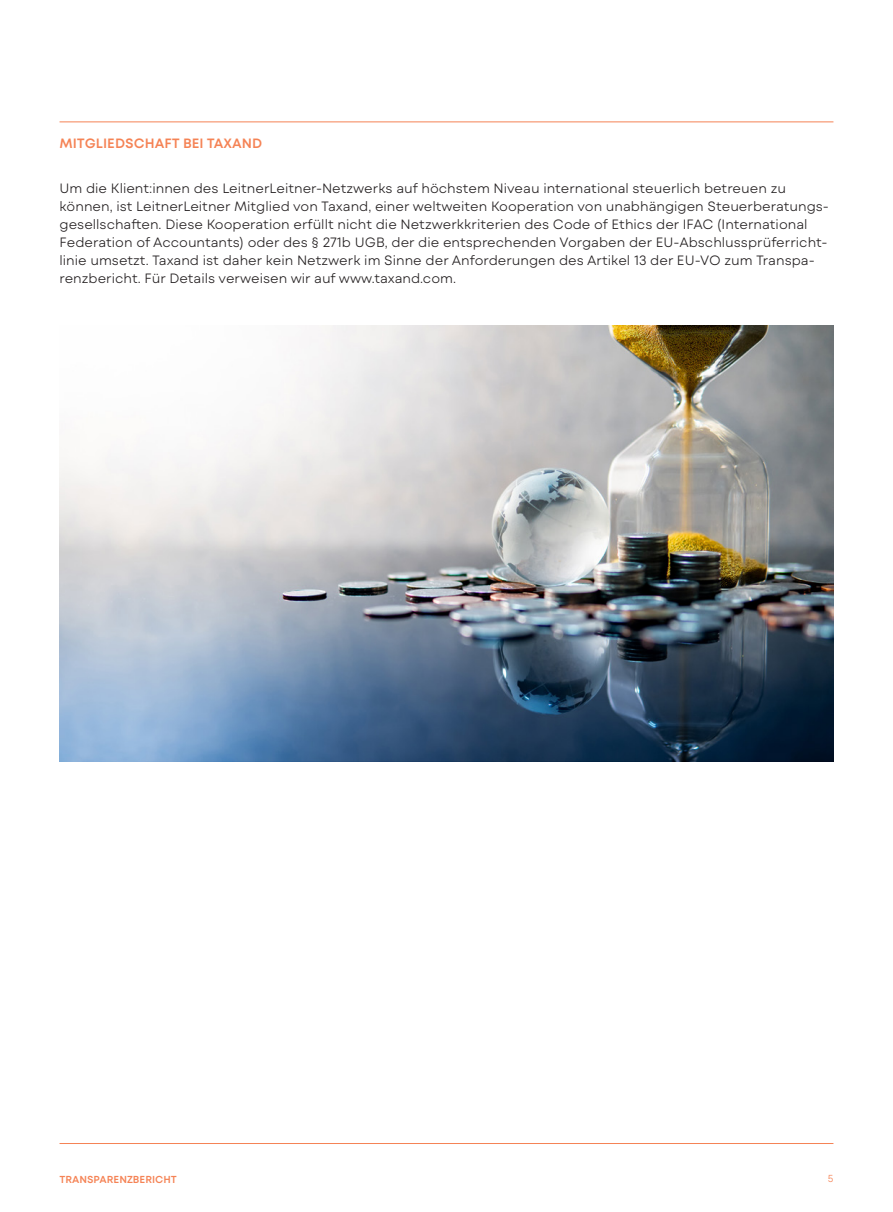
<style>
.page{position:relative;width:893px;height:1212px;background:#fff}
.page>*{position:absolute;margin:0;border:0;box-sizing:border-box;transform-origin:0 0}
._1_1_-_Copy_9_12pt_L{font:300 13.5px/18px "Mont Blanc";color:#231f20}
._1_3_-_Copy_Kategori{font:600 13.5px "Mont Blanc";color:#f58355}
.t1{font:600 10.2px "Mont Blanc";color:#f58355}
.t2{font:300 10.2px "Mont Blanc";color:#f58355}
</style>
<div class="page">
<hr style="left:60px;top:1143px;width:773px;height:1px;background:#f58355">
<hr style="left:60px;top:121px;width:773px;height:1px;background:#f58355">
<img style="left:60px;top:326px;width:773px;height:435px">
<p class="_1_3_-_Copy_Kategori" style="left:60px;top:134px;width:204px">MITGLIEDSCHAFT BEI TAXAND</p>
<p class="_1_1_-_Copy_9_12pt_L" style="left:60px;top:179px;width:771px">Um die Klient:innen des LeitnerLeitner-Netzwerks auf höchstem Niveau international steuerlich betreuen zu können, ist LeitnerLeitner Mitglied von Taxand, einer weltweiten Kooperation von unabhängigen Steuerberatungs&shy;gesellschaften. Diese Kooperation erfüllt nicht die Netzwerkkriterien des Code of Ethics der IFAC (International Federation of Accountants) oder des § 271b UGB, der die entsprechenden Vorgaben der EU-Abschlussprüferricht&shy;linie umsetzt. Taxand ist daher kein Netzwerk im Sinne der Anforderungen des Artikel 13 der EU-VO zum Transpa&shy;renzbericht. Für Details verweisen wir auf www.taxand.com.</p>
<p class="t1" style="left:60px;top:1173px;width:119px">TRANSPARENZBERICHT</p>
<p class="t2" style="left:828px;top:1172px;width:7px">5</p>
</div>
